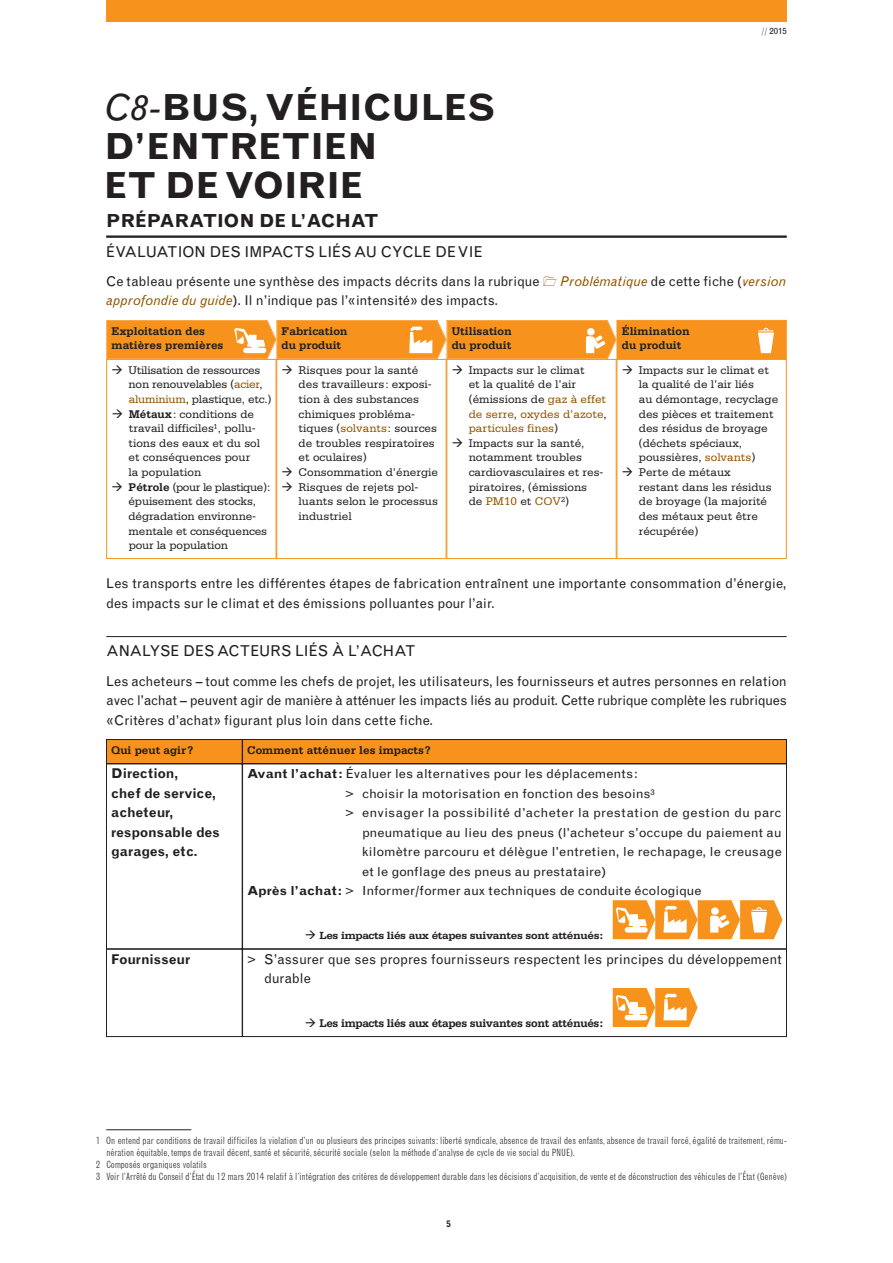
<style>
.page{position:relative;width:893px;height:1263px;background:#fff}
.page>*{position:absolute;margin:0;border:0;box-sizing:border-box;transform-origin:0 0}
.t1{font:700 36px/39px "Grotesque";color:#231f20}
.t2{font:700 18px "Grotesque";color:#231f20}
.t3{font:15px "Grotesque";color:#231f20}
.t4{font:13.5px/19.5px "Grotesque";color:#231f20}
.t5{font:700 13.5px/19.5px "Grotesque";letter-spacing:-.005em;color:#231f20}
.t6{font:italic 13.5px "Grotesque";letter-spacing:.01em;color:#905500}
.t7{font:12.45px "Grotesque";color:#231f20;scale:1.08 1}
.t8{font:12.45px "Grotesque";letter-spacing:.02em;color:#231f20;scale:1.08 1}
.t9{font:11.7px/14.5px "Serifa";color:#231f20}
.t10{font:700 11.7px/14.7px "Serifa";color:#231f20}
.t11{font:700 11.7px "Serifa";letter-spacing:-.03em;color:#231f20}
.t12{font:700 10.95px "Serifa";letter-spacing:-.03em;color:#231f20;scale:1.08 1}
.t13{font:300 condensed 9.75px "Grotesque";color:#231f20}
.t14{font:9px "Grotesque";color:#231f20}
.t15{font:700 9px "Grotesque";color:#231f20}
.s1{font-weight:400;font-style:italic}
.s2{font-weight:300}
.s3{font-style:normal;color:#231f20}
.s4{font-style:italic;color:#905500}
.s5{color:#905500}
.s6{font-weight:700}
</style>
<div class="page">
<hr style="left:106px;top:235px;width:681px;height:3px;background:#231f20">
<hr style="left:106px;top:636px;width:681px;height:1px;background:#231f20">
<div style="left:617px;top:321px;width:169px;height:37px;background:#f7931d"></div>
<div style="left:617px;top:320px;width:170px;height:39px;border:1px solid #f7931d"></div>
<div style="left:106px;top:359px;width:170px;height:200px;border:1px solid #f7931d"></div>
<div style="left:276px;top:359px;width:170px;height:200px;border:1px solid #f7931d"></div>
<div style="left:446px;top:359px;width:171px;height:200px;border:1px solid #f7931d"></div>
<div style="left:617px;top:359px;width:170px;height:200px;border:1px solid #f7931d"></div>
<div style="left:106px;top:739px;width:136px;height:24px;background:#f7931d"></div>
<div style="left:106px;top:739px;width:136px;height:25px;border:1px solid #231f20"></div>
<div style="left:243px;top:739px;width:543px;height:24px;background:#f7931d"></div>
<div style="left:242px;top:739px;width:545px;height:25px;border:1px solid #231f20"></div>
<div style="left:106px;top:764px;width:136px;height:185px;border:1px solid #231f20"></div>
<div style="left:242px;top:764px;width:545px;height:185px;border:1px solid #231f20"></div>
<div style="left:106px;top:949px;width:136px;height:88px;border:1px solid #231f20"></div>
<div style="left:242px;top:949px;width:545px;height:88px;border:1px solid #231f20"></div>
<div style="left:106px;top:0;width:681px;height:21px;background:#f7931d"></div>
<hr style="left:106px;top:1129px;width:85px;height:1px;background:#231f20">
<svg style="left:758px;top:328px;width:16px;height:25px"></svg>
<svg style="left:106px;top:320px;width:511px;height:39px;background:#f79c30"></svg>
<svg style="left:613px;top:900px;width:169px;height:39px"></svg>
<svg style="left:613px;top:988px;width:85px;height:39px"></svg>
<h1 class="t1" style="left:104px;top:91px;width:393px"><span class="s1">C8-</span>BUS, VÉHICULES<br>D’ENTRETIEN<br>ET DE VOIRIE</h1>
<p class="t14" style="left:761px;top:28px;width:27px"><span class="s2">//</span> 2015</p>
<h2 class="t2" style="left:106px;top:214px;width:274px">PRÉPARATION DE L’ACHAT</h2>
<p class="t3" style="left:106px;top:246px;width:378px">ÉVALUATION DES IMPACTS LIÉS AU CYCLE DE VIE</p>
<p class="t4" style="left:106px;top:273px;width:435px">Ce tableau présente une synthèse des impacts décrits dans la rubrique</p>
<p class="t6" style="left:560px;top:276px;width:228px">Problématique <span class="s3">de cette fiche (</span>version</p>
<p class="t4" style="left:106px;top:292px;width:394px"><span class="s4">approfondie du guide</span>). Il n’indique pas l’«intensité» des impacts.</p>
<p class="t10" style="left:112px;top:324px;width:113px">Exploitation des matières premières</p>
<p class="t10" style="left:282px;top:324px;width:68px">Fabrication du produit</p>
<p class="t10" style="left:452px;top:324px;width:62px">Utilisation du produit</p>
<p class="t10" style="left:622px;top:324px;width:70px">Élimination du produit</p>
<p class="t9" style="left:129px;top:363px;width:144px">Utilisation de ressources non renouvelables (<span class="s5">acier</span>, <span class="s5">aluminium</span>, plastique, etc.)<br><span class="s6">Métaux</span>: conditions de travail difficiles<sup>1</sup>, pollu&shy;tions des eaux et du sol et conséquences pour<br>la population<br><span class="s6">Pétrole</span> (pour le plastique): épuisement des stocks, dégradation environne&shy;mentale et conséquences pour la population</p>
<p class="t9" style="left:299px;top:363px;width:141px">Risques pour la santé des travailleurs: exposi&shy;tion à des substances chimiques probléma&shy;tiques (<span class="s5">solvants</span>: sources de troubles respiratoires et oculaires)<br>Consommation d’énergie<br>Risques de rejets pol&shy;luants selon le processus industriel</p>
<p class="t9" style="left:469px;top:363px;width:140px">Impacts sur le climat<br>et la qualité de l’air (émissions de <span class="s5">gaz à effet de serre</span>, <span class="s5">oxydes d’azote</span>, <span class="s5">particules fines</span>)<br>Impacts sur la santé, notamment troubles cardiovasculaires et res&shy;piratoires, (émissions<br>de <span class="s5">PM10</span> et <span class="s5">COV</span><sup>2</sup>)</p>
<p class="t9" style="left:639px;top:363px;width:141px">Impacts sur le climat et la qualité de l’air liés<br>au démontage, recyclage des pièces et traitement des résidus de broyage (déchets spéciaux, poussières, <span class="s5">solvants</span>)<br>Perte de métaux<br>restant dans les résidus de broyage (la majorité des métaux peut être récupérée)</p>
<p class="t4" style="left:106px;top:575px;width:682px">Les transports entre les différentes étapes de fabrication entraînent une importante consommation d’énergie, des impacts sur le climat et des émissions polluantes pour l’air.</p>
<p class="t3" style="left:106px;top:646px;width:311px">ANALYSE DES ACTEURS LIÉS À L’ACHAT</p>
<p class="t4" style="left:106px;top:672px;width:682px;text-align:justify">Les acheteurs – tout comme les chefs de projet, les utilisateurs, les fournisseurs et autres personnes en relation avec l’achat – peuvent agir de manière à atténuer les impacts liés au produit. Cette rubrique complète les rubriques «Critères d’achat» figurant plus loin dans cette fiche.</p>
<p class="t10" style="left:111px;top:744px;width:84px">Qui peut agir?</p>
<p class="t10" style="left:247px;top:744px;width:185px">Comment atténuer les impacts?</p>
<p class="t5" style="left:111px;top:765px;width:110px">Direction,<br>chef de service, acheteur, responsable des garages, etc.</p>
<p class="t7" style="left:247px;top:769px;width:363px"><span class="s6">Avant l’achat:</span> Évaluer les alternatives pour les déplacements:</p>
<p class="t7" style="left:345px;top:789px;width:288px">&gt; choisir la motorisation en fonction des besoins<sup>3</sup></p>
<p class="t8" style="left:345px;top:808px;width:406px">&gt; envisager la possibilité d’acheter la prestation de gestion du parc</p>
<p class="t7" style="left:362px;top:828px;width:390px">pneumatique au lieu des pneus (l’acheteur s’occupe du paiement au</p>
<p class="t7" style="left:362px;top:847px;width:390px">kilomètre parcouru et délègue l’entretien, le rechapage, le creusage</p>
<p class="t7" style="left:362px;top:867px;width:228px">et le gonflage des pneus au prestataire)</p>
<p class="t7" style="left:247px;top:886px;width:422px"><span class="s6">Après l’achat:</span> &gt; Informer/former aux techniques de conduite écologique</p>
<p class="t12" style="left:320px;top:932px;width:264px">Les impacts liés aux étapes suivantes sont atténués:</p>
<p class="t5" style="left:111px;top:950px;width:80px">Fournisseur</p>
<p class="t4" style="left:264px;top:950px;width:519px;text-indent:-17px">&gt; S’assurer que ses propres fournisseurs respectent les principes du développement durable</p>
<p class="t11" style="left:319px;top:1019px;width:285px">Les impacts liés aux étapes suivantes sont atténués:</p>
<p class="t13" style="left:96px;top:1136px;width:693px">1 On entend par conditions de travail difficiles la violation d’un ou plusieurs des principes suivants: liberté syndicale, absence de travail des enfants, absence de travail forcé, égalité de traitement, rému-</p>
<p class="t13" style="left:106px;top:1148px;width:470px">nération équitable, temps de travail décent, santé et sécurité, sécurité sociale (selon la méthode d’analyse de cycle de vie social du PNUE).</p>
<p class="t13" style="left:96px;top:1160px;width:113px">2 Composés organiques volatils</p>
<p class="t13" style="left:96px;top:1172px;width:693px">3 Voir l’Arrêté du Conseil d’État du 12 mars 2014 relatif à l’intégration des critères de développement durable dans les décisions d’acquisition, de vente et de déconstruction des véhicules de l’État (Genève)</p>
<p class="t15" style="left:446px;top:1220px;width:6px">5</p>
</div>
